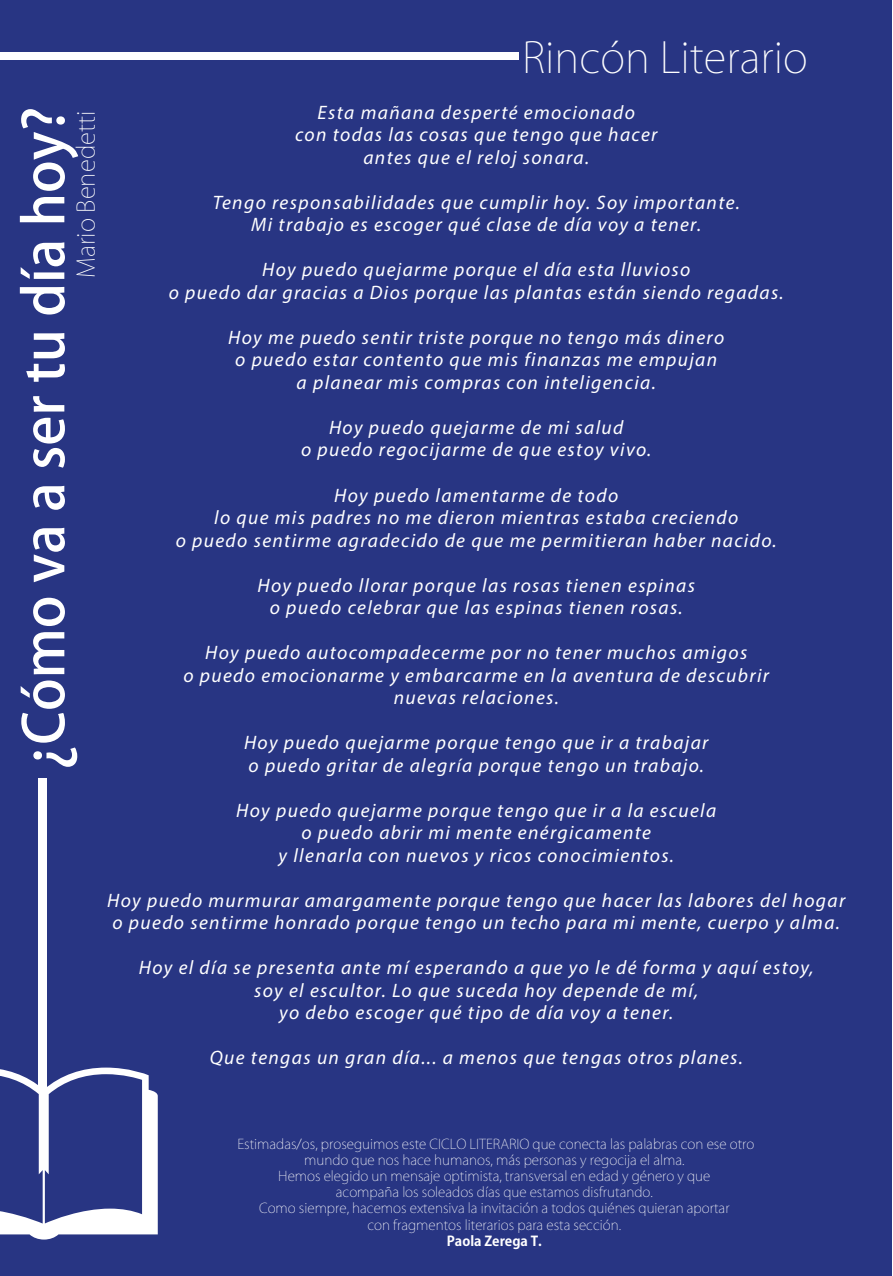
<style>
.page{position:relative;width:893px;height:1276px;background:#fff}
.page>*{position:absolute;margin:0;border:0;box-sizing:border-box;transform-origin:0 0}
.t1{font:500 55.5px "Koz Go Pr 6 N";color:#fff}
.t2{font:200 42px "Koz Go Pr 6 N";color:#fff}
.t3{font:200 24px "Koz Go Pr 6 N";color:#fff}
.t4{font:italic 19.5px/22.5px "Myriad Pro";letter-spacing:.07em;color:#fff;text-align:center}
.t5{font:200 13.5px/16.2px "Koz Go Pr 6 N";color:#fff;text-align:center}
.t6{font:700 13.5px "Koz Go Pr 6 N";color:#fff}
</style>
<div class="page">
<div style="left:0;top:0;width:892px;height:1276px;background:#283583"></div>
<svg style="left:0;top:1067px;width:158px;height:172px"></svg>
<div style="left:39px;top:778px;width:8px;height:311px;background:#fff"></div>
<div style="left:0;top:52px;width:518px;height:8px;background:#fff"></div>
<h1 class="t1" style="left:13px;top:769px;width:664px;rotate:-90deg">¿Cómo va a ser tu día hoy?</h1>
<p class="t3" style="left:73px;top:278px;width:169px;rotate:-90deg">Mario Benedetti</p>
<h2 class="t2" style="left:522px;top:34px;width:287px">Rincón Literario</h2>
<p class="t4" style="left:295px;top:101px;width:364px">Esta mañana desperté emocionado<br>con todas las cosas que tengo que hacer antes que el reloj sonara.</p>
<p class="t4" style="left:213px;top:191px;width:529px">Tengo responsabilidades que cumplir hoy. Soy importante.<br>Mi trabajo es escoger qué clase de día voy a tener.</p>
<p class="t4" style="left:169px;top:258px;width:616px">Hoy puedo quejarme porque el día esta lluvioso<br>o puedo dar gracias a Dios porque las plantas están siendo regadas.</p>
<p class="t4" style="left:228px;top:326px;width:497px">Hoy me puedo sentir triste porque no tengo más dinero o puedo estar contento que mis finanzas me empujan a planear mis compras con inteligencia.</p>
<p class="t4" style="left:301px;top:416px;width:352px">Hoy puedo quejarme de mi salud<br>o puedo regocijarme de que estoy vivo.</p>
<p class="t4" style="left:176px;top:483px;width:602px">Hoy puedo lamentarme de todo<br>lo que mis padres no me dieron mientras estaba creciendo<br>o puedo sentirme agradecido de que me permitieran haber nacido.</p>
<p class="t4" style="left:257px;top:573px;width:439px">Hoy puedo llorar porque las rosas tienen espinas o puedo celebrar que las espinas tienen rosas.</p>
<p class="t4" style="left:183px;top:641px;width:587px">Hoy puedo autocompadecerme por no tener muchos amigos<br>o puedo emocionarme y embarcarme en la aventura de descubrir nuevas relaciones.</p>
<p class="t4" style="left:244px;top:731px;width:466px;text-align:left">Hoy puedo quejarme porque tengo que ir a trabajar o puedo gritar de alegría porque tengo un trabajo.</p>
<p class="t4" style="left:236px;top:798px;width:481px">Hoy puedo quejarme porque tengo que ir a la escuela o puedo abrir mi mente enérgicamente<br>y llenarla con nuevos y ricos conocimientos.</p>
<p class="t4" style="left:107px;top:888px;width:739px;text-align:left">Hoy puedo murmurar amargamente porque tengo que hacer las labores del hogar o puedo sentirme honrado porque tengo un techo para mi mente, cuerpo y alma.</p>
<p class="t4" style="left:139px;top:956px;width:676px">Hoy el día se presenta ante mí esperando a que yo le dé forma y aquí estoy, soy el escultor. Lo que suceda hoy depende de mí,<br>yo debo escoger qué tipo de día voy a tener.</p>
<p class="t4" style="left:210px;top:1046px;width:535px">Que tengas un gran día... a menos que tengas otros planes.</p>
<p class="t5" style="left:237px;top:1135px;width:519px">Estimadas/os, proseguimos este CICLO LITERARIO que conecta las palabras con ese otro mundo que nos hace humanos, más personas y regocija el alma.<br>Hemos elegido un mensaje optimista, transversal en edad y género y que<br>acompaña los soleados días que estamos disfrutando.<br>Como siempre, hacemos extensiva la invitación a todos quiénes quieran aportar<br>con fragmentos literarios para esta sección.</p>
<p class="t6" style="left:447px;top:1233px;width:96px">Paola Zerega T.</p>
</div>
